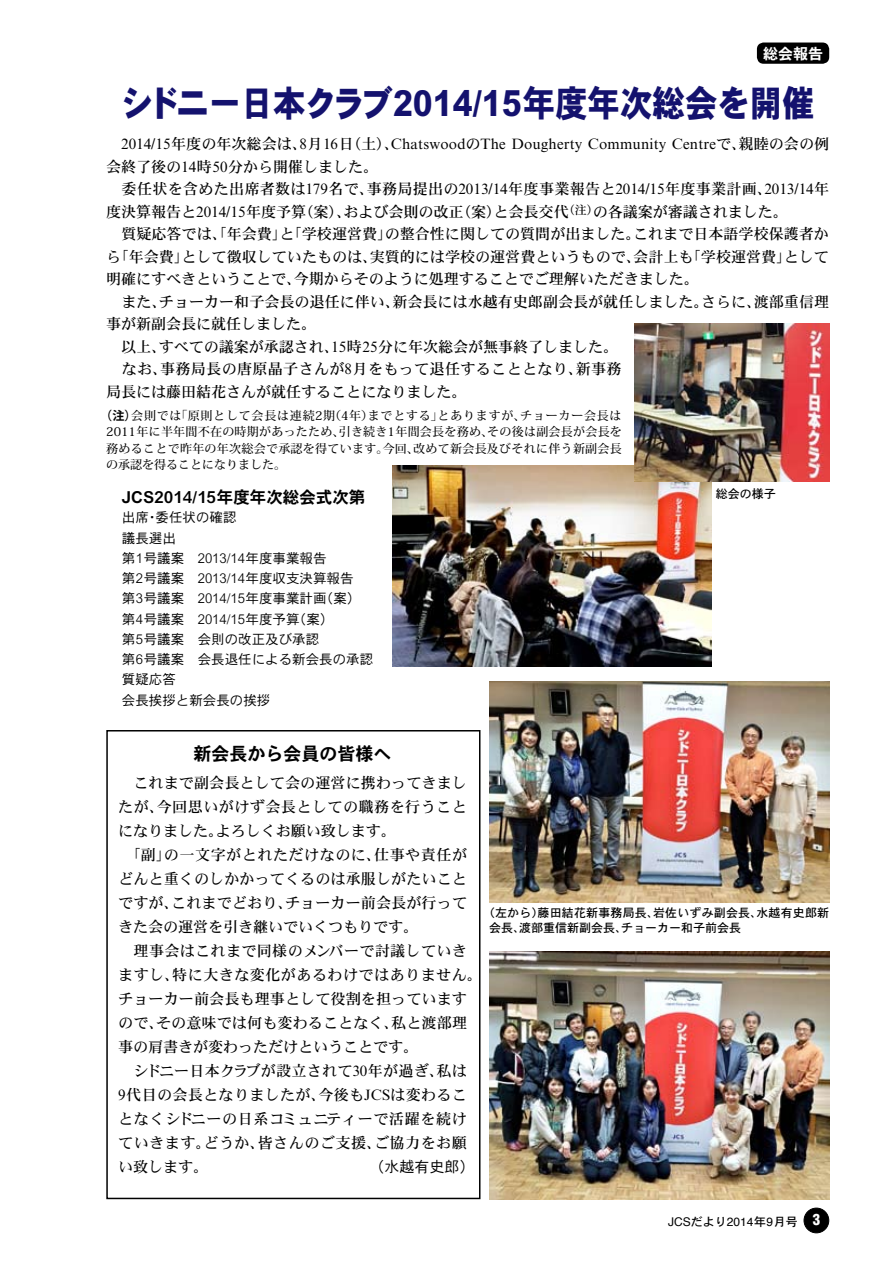
<style>
.page{position:relative;width:893px;height:1263px;background:#fff}
.page>*{position:absolute;margin:0;border:0;box-sizing:border-box;transform-origin:0 0}
.t1{font:36px "DFHS Gothic W9";color:#14126e;scale:.9 1}
.t2{font:18px "DFHS Gothic W7";color:#000}
.t3{font:16.5px "DFHS Gothic W7";color:#000}
.t4{font:15px/24px "DFHS Mincho W5";letter-spacing:.005em;color:#000}
.t5{font:15px "DFHS Gothic W3";color:#000}
.t6{font:15px "DFHS Gothic W7";color:#fff}
.t7{font:13.5px/20.2px "DFHS Gothic W3";color:#000}
.t8{font:500 12px/16.5px "Koz Min Pro";letter-spacing:.025em;color:#000;text-align:justify}
.t9{font:12px/15px "DFHS Gothic W5";letter-spacing:.015em;color:#000}
.t10{font:12px "Helvetica";color:#000}
.s1{font-family:"Koz Go Pro";font-weight:700}
.s2{font-family:"DFHS Gothic W5"}
.s3{font-weight:900;font-stretch:condensed;font-size:15px;color:#fff}
</style>
<div class="page">
<div style="left:804px;top:1208px;width:25px;height:25px;background:#000;border-radius:50%"></div>
<div style="left:804px;top:1208px;width:25px;height:25px;border:1px solid #000;border-radius:50%"></div>
<div style="left:757px;top:43px;width:72px;height:21px;background:#000;border-radius:7px"></div>
<div style="left:106px;top:730px;width:374px;height:469px;border:2px solid #000"></div>
<img style="left:489px;top:951px;width:340px;height:248px">
<img style="left:393px;top:466px;width:318px;height:201px">
<img style="left:635px;top:324px;width:194px;height:157px">
<img style="left:489px;top:681px;width:340px;height:221px">
<p class="t6" style="left:763px;top:46px;width:61px">総会報告</p>
<h1 class="t1" style="left:121px;top:85px;width:772px">シドニー日本クラブ2014/15年度年次総会を開催</h1>
<p class="t4" style="left:106px;top:133px;width:724px;line-height:22.5px">　2014/15年度の年次総会は、8月16日（土）、ChatswoodのThe Dougherty Community Centreで、親睦の会の例会終了後の14時50分から開催しました。<br>　委任状を含めた出席者数は179名で、事務局提出の2013/14年度事業報告と2014/15年度事業計画、2013/14年度決算報告と2014/15年度予算（案）、および会則の改正（案）と会長交代<sup>（注）</sup>の各議案が審議されました。<br>　質疑応答では、「年会費」と「学校運営費」の整合性に関しての質問が出ました。これまで日本語学校保護者から「年会費」として徴収していたものは、実質的には学校の運営費というもので、会計上も「学校運営費」として明確にすべきということで、今期からそのように処理することでご理解いただきました。<br>　また、チョーカー和子会長の退任に伴い、新会長には水越有史郎副会長が就任しました。さらに、渡部重信理事が新副会長に就任しました。<br>　以上、すべての議案が承認され、15時25分に年次総会が無事終了しました。<br>　なお、事務局長の唐原晶子さんが8月をもって退任することとなり、新事務<br>局長には藤田結花さんが就任することになりました。</p>
<p class="t8" style="left:106px;top:406px;width:517px;text-indent:-6px"><span class="s1">（注）</span>会則では「原則として会長は連続2期（4年）までとする」とありますが、チョーカー会長は2011年に半年間不在の時期があったため、引き続き1年間会長を務め、その後は副会長が会長を務めることで昨年の年次総会で承認を得ています。今回、改めて新会長及びそれに伴う新副会長の承認を得ることになりました。</p>
<p class="t3" style="left:122px;top:488px;width:245px">JCS2014/15年度年次総会式次第</p>
<p class="t7" style="left:122px;top:508px;width:253px">出席・委任状の確認<br>議長選出<br>第1号議案　2013/14年度事業報告<br>第2号議案　2013/14年度収支決算報告第3号議案　2014/15年度事業計画（案）第4号議案　2014/15年度予算（案）<br>第5号議案　会則の改正及び承認<br>第6号議案　会長退任による新会長の承認質疑応答<br>会長挨拶と新会長の挨拶</p>
<p class="t2" style="left:194px;top:745px;width:199px">新会長から会員の皆様へ</p>
<p class="t4" style="left:118px;top:771px;width:365px">　これまで副会長として会の運営に携わってきましたが、今回思いがけず会長としての職務を行うことになりました。よろしくお願い致します。<br>　「副」の一文字がとれただけなのに、仕事や責任がどんと重くのしかかってくるのは承服しがたいことですが、これまでどおり、チョーカー前会長が行ってきた会の運営を引き継いでいくつもりです。<br>　理事会はこれまで同様のメンバーで討議していきますし、特に大きな変化があるわけではありません。チョーカー前会長も理事として役割を担っていますので、その意味では何も変わることなく、私と渡部理事の肩書きが変わっただけということです。<br>　シドニー日本クラブが設立されて30年が過ぎ、私は<br>9代目の会長となりましたが、今後もJCSは変わることなくシドニーの日系コミュニティーで活躍を続けていきます。どうか、皆さんのご支援、ご協力をお願い致します。</p>
<p class="t9" style="left:716px;top:487px;width:61px">総会の様子</p>
<p class="t9" style="left:489px;top:905px;width:342px;text-indent:-6px">（左から）藤田結花新事務局長、岩佐いずみ副会長、水越有史郎新会長、渡部重信新副会長、チョーカー和子前会長</p>
<p class="t5" style="left:369px;top:1159px;width:106px">（水越有史郎）</p>
<p class="t10" style="left:668px;top:1212px;width:154px">JCS<span class="s2">だより</span>2014<span class="s2">年</span>9<span class="s2">月号</span> <span class="s3">3</span></p>
</div>
